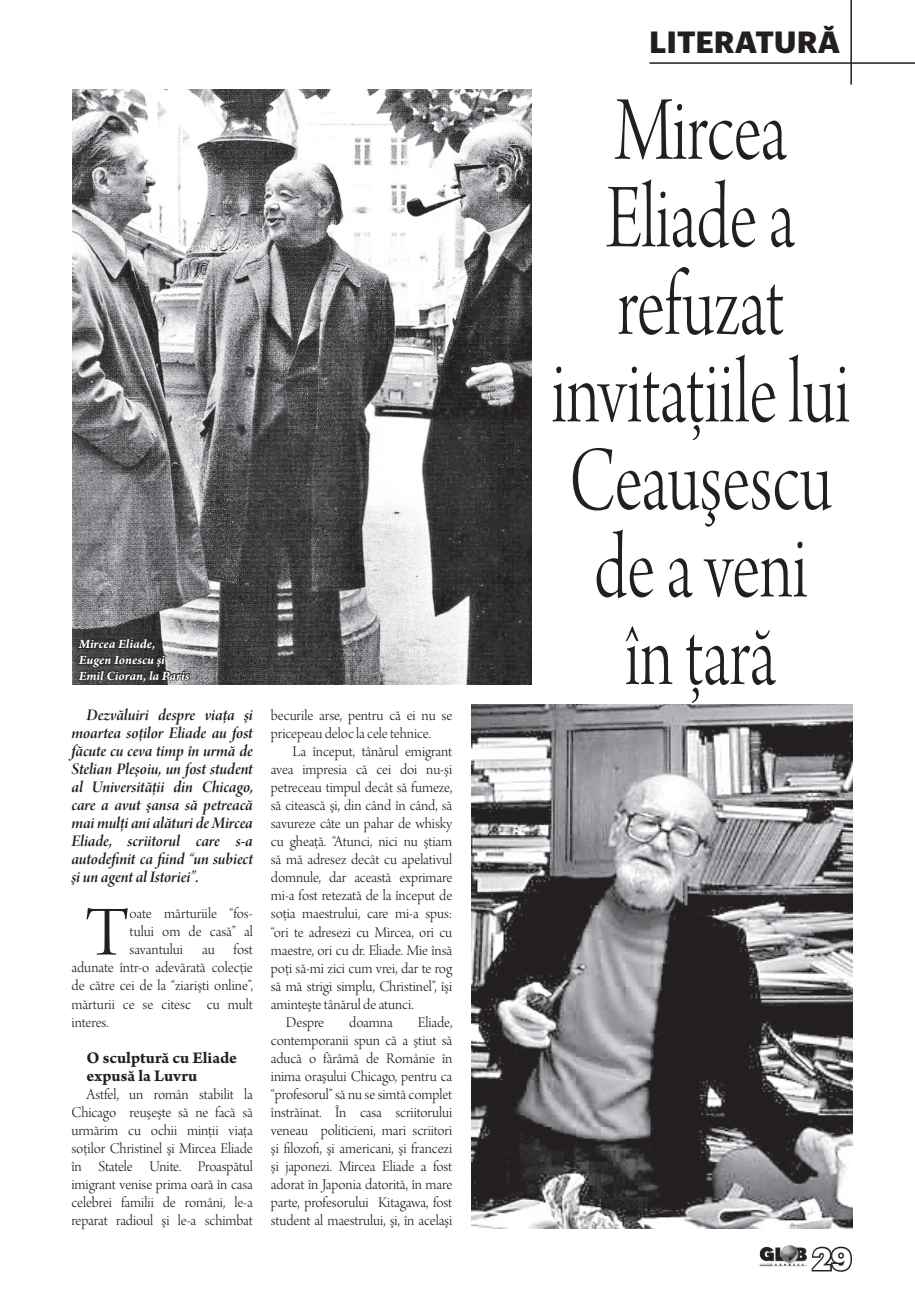
<style>
.page{position:relative;width:915px;height:1306px;background:#fff}
.page>*{position:absolute;margin:0;border:0;box-sizing:border-box;transform-origin:0 0}
.t1{font:96.3px/87.4px "Arno Pro Light Display";color:#231f20;text-align:center;scale:.75 1}
.t2{font:74.25px "Arno Pro Light Display";color:#231f20}
.t3{font:700 30px "Graphik";color:#231f20}
.t4{font:700 30px "Graphik";color:#fff}
.t5{font:17.25px/18px "Arno Pro Smbd Italic Display";letter-spacing:-.005em;color:#231f20;text-align:justify}
.t6{font:17.25px/18px "Arno Pro Bold Sm Text";color:#231f20}
.t7{font:15.75px/18px "Arno Pro Light Display";letter-spacing:-.005em;color:#231f20;text-align:justify}
.t8{font:13.5px/15.8px "Arno Pro Bold Italic Sm Text";letter-spacing:-.005em;color:#fff}
</style>
<div class="page">
<hr style="left:850px;top:0;width:1px;height:85px;background:#231f20">
<hr style="left:649px;top:62px;width:265px;height:2px;background:#231f20">
<svg style="left:811px;top:1246px;width:41px;height:26px"></svg>
<img style="left:759px;top:1245px;width:48px;height:22px">
<img style="left:72px;top:89px;width:459px;height:595px">
<img style="left:471px;top:704px;width:380px;height:524px">
<svg style="left:77px;top:611px;width:114px;height:73px;background:#5f5e60"></svg>
<p class="t8" style="left:79px;top:636px;width:112px">Mircea Eliade,<br>Eugen Ionescu şi<br>Emil Cioran, la Paris</p>
<p class="t5" style="left:71px;top:707px;width:183px;text-indent:15px">Dezvăluiri despre viaţa şi moartea soţilor Eliade au fost făcute cu ceva timp în urmă de Stelian Pleşoiu, un fost student al Universităţii din Chicago, care a avut şansa să petreacă mai mulţi ani alături de Mircea Eliade, scriitorul care s-a autodefinit ca fiind “un subiect şi un agent al Istoriei”.</p>
<h2 class="t2" style="left:85px;top:892px;width:46px">T</h2>
<p class="t7" style="left:130px;top:905px;width:125px">oate mărturiile “fos-</p>
<p class="t7" style="left:130px;top:923px;width:125px">tului om de casă” al</p>
<p class="t7" style="left:130px;top:941px;width:125px">savantului au fost</p>
<p class="t7" style="left:71px;top:959px;width:183px">adunate într-o adevărată colecţie</p>
<p class="t7" style="left:71px;top:977px;width:183px">de către cei de la “ziarişti online”,</p>
<p class="t7" style="left:71px;top:995px;width:183px">mărturii ce se citesc cu mult</p>
<p class="t7" style="left:71px;top:1013px;width:39px">interes.</p>
<p class="t6" style="left:86px;top:1049px;width:152px">O sculptură cu Eliade expusă la Luvru</p>
<p class="t7" style="left:71px;top:1085px;width:183px;text-indent:15px">Astfel, un român stabilit la Chicago reuşeşte să ne facă să urmărim cu ochii minţii viaţa soţilor Christinel şi Mircea Eliade în Statele Unite. Proaspătul imigrant venise prima oară în casa celebrei familii de români, le-a reparat radioul şi le-a schimbat</p>
<p class="t7" style="left:271px;top:707px;width:183px">becurile arse, pentru că ei nu se pricepeau deloc la cele tehnice.</p>
<p class="t7" style="left:292px;top:743px;width:161px">La început, tânărul emigrant</p>
<p class="t7" style="left:271px;top:761px;width:183px">avea impresia că cei doi nu-şi</p>
<p class="t7" style="left:271px;top:779px;width:183px">petreceau timpul decât să fumeze,</p>
<p class="t7" style="left:271px;top:797px;width:183px">să citească şi, din când în când, să</p>
<p class="t7" style="left:271px;top:815px;width:183px">savureze câte un pahar de whisky</p>
<p class="t7" style="left:271px;top:833px;width:183px">cu gheaţă. “Atunci, nici nu ştiam</p>
<p class="t7" style="left:271px;top:851px;width:183px">să mă adresez decât cu apelativul</p>
<p class="t7" style="left:271px;top:869px;width:183px">domnule, dar această exprimare</p>
<p class="t7" style="left:271px;top:887px;width:183px">mi-a fost retezată de la început de</p>
<p class="t7" style="left:271px;top:905px;width:183px">soţia maestrului, care mi-a spus:</p>
<p class="t7" style="left:271px;top:923px;width:183px">“ori te adresezi cu Mircea, ori cu</p>
<p class="t7" style="left:271px;top:941px;width:183px">maestre, ori cu dr. Eliade. Mie însă</p>
<p class="t7" style="left:271px;top:959px;width:183px">poţi să-mi zici cum vrei, dar te rog</p>
<p class="t7" style="left:271px;top:977px;width:183px">să mă strigi simplu, Christinel”, îşi</p>
<p class="t7" style="left:271px;top:995px;width:144px">aminteşte tânărul de atunci.</p>
<p class="t7" style="left:286px;top:1013px;width:40px">Despre</p>
<p class="t7" style="left:349px;top:1013px;width:45px">doamna</p>
<p class="t7" style="left:271px;top:1013px;width:183px;text-indent:147px">Eliade, contemporanii spun că a ştiut să aducă o fărâmă de Românie în inima oraşului Chicago, pentru ca “profesorul” să nu se simtă complet înstrăinat. În casa scriitorului veneau politicieni, mari scriitori şi filozofi, şi americani, şi francezi şi japonezi. Mircea Eliade a fost adorat în Japonia datorită, în mare parte, profesorului Kitagawa, fost student al maestrului, şi, în acelaşi</p>
<h3 class="t3" style="left:649px;top:18px;width:192px">LITERATURĂ</h3>
<h1 class="t1" style="left:551px;top:93px;width:399px">Mircea<br>Eliade a refuzat invitaţiile lui<br>Ceauşescu de a veni<br>în ţară</h1>
<h3 class="t4" style="left:812px;top:1235px;width:40px">29</h3>
</div>
